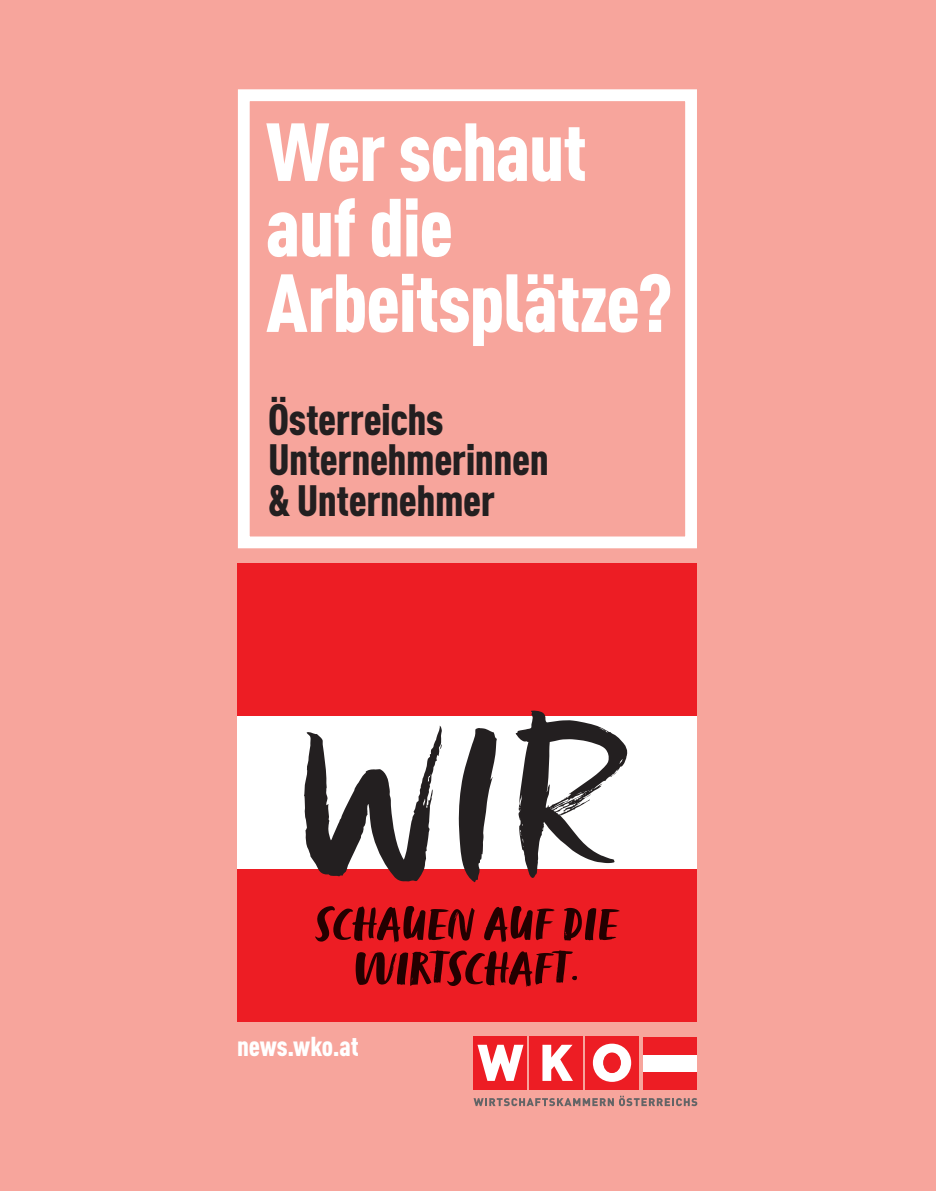
<style>
.page{position:relative;width:936px;height:1191px;background:#fff}
.page>*{position:absolute;margin:0;border:0;box-sizing:border-box;transform-origin:0 0}
.t1{font:900 condensed 80.85px/75.4px "DINOT";letter-spacing:-.02em;color:#fff}
.t2{font:900 condensed 43.2px/40.7px "DINOT";letter-spacing:-.01em;color:#231f20}
.t3{font:900 condensed 27px "DINOT";letter-spacing:-.01em;color:#fff}
</style>
<div class="page">
<div style="left:0;top:0;width:935px;height:1191px;background:#f7a59c"></div>
<div style="left:643px;top:1054px;width:54px;height:18px;background:#fff"></div>
<div style="left:585px;top:1036px;width:53px;height:53px;background:#ed1d24"></div>
<div style="left:529px;top:1036px;width:53px;height:53px;background:#ed1d24"></div>
<svg style="left:473px;top:1095px;width:224px;height:11px"></svg>
<svg style="left:542px;top:1044px;width:31px;height:37px"></svg>
<div style="left:474px;top:1036px;width:53px;height:53px;background:#ed1d24"></div>
<svg style="left:477px;top:1044px;width:46px;height:37px"></svg>
<div style="left:643px;top:1036px;width:54px;height:18px;background:#ed1d24"></div>
<div style="left:643px;top:1072px;width:54px;height:17px;background:#ed1d24"></div>
<svg style="left:593px;top:1043px;width:38px;height:38px"></svg>
<div style="left:603px;top:1053px;width:17px;height:19px;background:#ed1d24;border-radius:50%"></div>
<div style="left:603px;top:1052px;width:17px;height:21px;border:1px solid #ed1d24;border-radius:50%"></div>
<div style="left:238px;top:563px;width:459px;height:459px;background:#fff"></div>
<div style="left:238px;top:869px;width:459px;height:153px;background:#ed1d24"></div>
<div style="left:238px;top:563px;width:459px;height:153px;background:#ed1d24"></div>
<svg style="left:355px;top:950px;width:222px;height:37px"></svg>
<svg style="left:315px;top:906px;width:304px;height:36px"></svg>
<svg style="left:304px;top:710px;width:324px;height:172px"></svg>
<div style="left:238px;top:89px;width:459px;height:459px;border:12px solid #fff"></div>
<h1 class="t1" style="left:266px;top:113px;width:408px">Wer schaut auf die<br>Arbeitsplätze?</h1>
<p class="t2" style="left:268px;top:398px;width:282px">Österreichs<br>Unternehmerinnen &amp; Unternehmer</p>
<p class="t3" style="left:237px;top:1029px;width:123px">news.wko.at</p>
</div>
